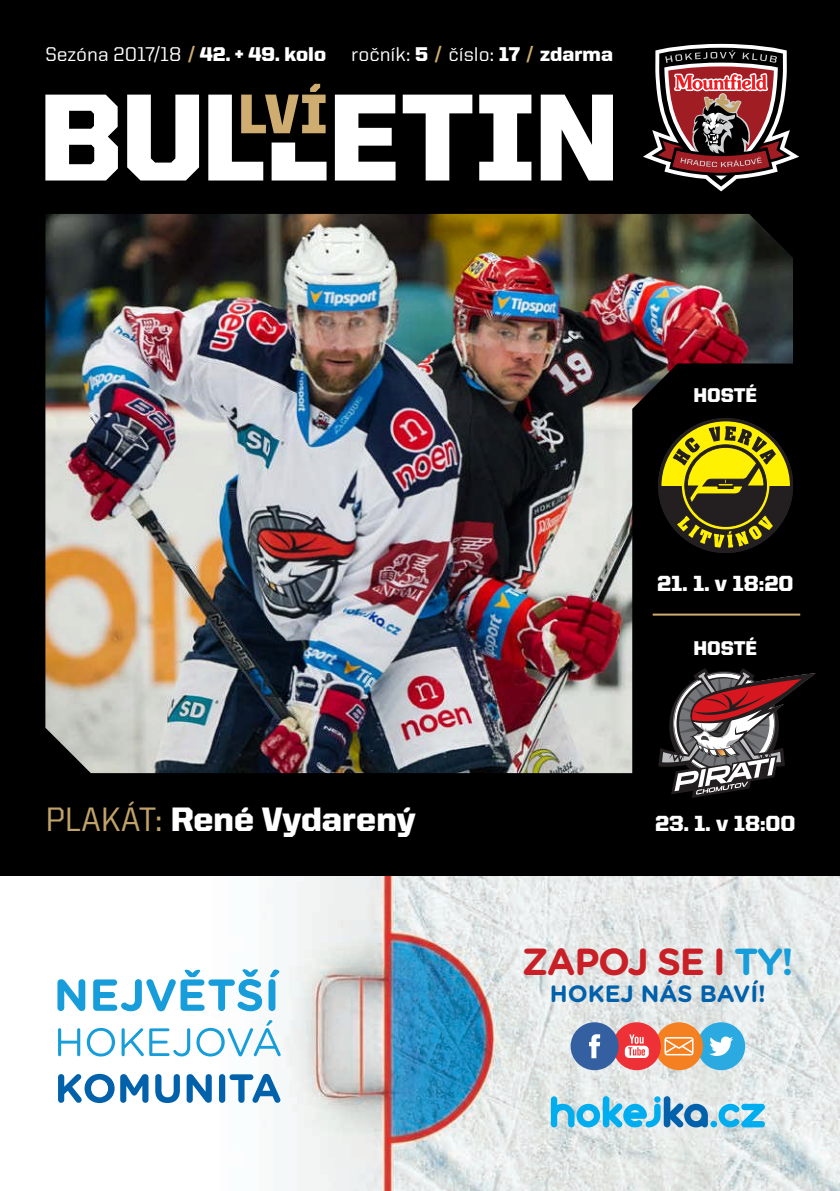
<style>
.page{position:relative;width:840px;height:1191px;background:#fff}
.page>*{position:absolute;margin:0;border:0;box-sizing:border-box;transform-origin:0 0}
.t1{font:700 37.6px "Gotham Rounded";letter-spacing:-.04em;color:#c82026}
.t2{font:900 34px "United Sans Reg";color:#fff}
.t3{font:700 23.6px "Gotham Rounded";color:#0161aa}
.t4{font:900 22px "United Sans Reg";color:#fff}
.t5{font:500 20px "United Sans Reg";color:#fff}
.t6{font:900 20px "United Sans Reg";color:#fff}
.s1{font-weight:700;color:#cfad71}
.s2{font-weight:900}
.s3{font-weight:500;color:#c1a36a}
.s4{color:#179dd9}
</style>
<div class="page">
<div style="left:0;top:0;width:839px;height:903px;background:#000"></div>
<img style="left:45px;top:214px;width:747px;height:559px">
<svg style="left:643px;top:44px;width:155px;height:147px"></svg>
<img style="left:0;top:876px;width:839px;height:315px">
<svg style="left:57px;top:979px;width:28px;height:32px"></svg>
<svg style="left:93px;top:969px;width:169px;height:42px"></svg>
<svg style="left:268px;top:969px;width:11px;height:42px"></svg>
<svg style="left:58px;top:1028px;width:22px;height:28px"></svg>
<svg style="left:87px;top:1028px;width:28px;height:28px"></svg>
<svg style="left:121px;top:1028px;width:69px;height:28px"></svg>
<svg style="left:196px;top:1020px;width:84px;height:36px"></svg>
<svg style="left:58px;top:1073px;width:56px;height:30px"></svg>
<svg style="left:120px;top:1074px;width:28px;height:28px"></svg>
<svg style="left:155px;top:1074px;width:25px;height:29px"></svg>
<svg style="left:186px;top:1074px;width:26px;height:28px"></svg>
<div style="left:219px;top:1074px;width:6px;height:28px;background:#0161aa;border-radius:3px"></div>
<svg style="left:229px;top:1074px;width:51px;height:28px"></svg>
<svg style="left:570px;top:1022px;width:174px;height:48px;background:#a99297"></svg>
<svg style="left:550px;top:1096px;width:214px;height:31px;background:#78c3e2"></svg>
<svg style="left:45px;top:95px;width:567px;height:85px;fill:#fff"></svg>
<svg style="left:241px;top:84px;width:84px;height:49px"></svg>
<svg style="left:632px;top:363px;width:184px;height:410px"></svg>
<svg style="left:658px;top:668px;width:157px;height:130px"></svg>
<hr style="left:652px;top:613px;width:147px;height:2px;background:#cfad71">
<svg style="left:657px;top:418px;width:135px;height:135px"></svg>
<p class="t5" style="left:45px;top:43px;width:282px">Sezóna 2017/18 <span class="s1">/</span> <span class="s2">42. + 49. kolo</span></p>
<p class="t5" style="left:351px;top:43px;width:263px">ročník: <span class="s2">5</span> <span class="s1">/</span> číslo: <span class="s2">17</span> <span class="s1">/</span> <span class="s2">zdarma</span></p>
<h2 class="t2" style="left:45px;top:800px;width:371px"><span class="s3">PLAKÁT:</span> René Vydarený</h2>
<p class="t6" style="left:693px;top:384px;width:65px">HOSTÉ</p>
<p class="t4" style="left:657px;top:571px;width:138px">21. 1. v 18:20</p>
<p class="t6" style="left:693px;top:636px;width:65px">HOSTÉ</p>
<p class="t4" style="left:654px;top:811px;width:142px">23. 1. v 18:00</p>
<h1 class="t1" style="left:521px;top:934px;width:273px">ZAPOJ SE I <span class="s4">TY!</span></h1>
<p class="t3" style="left:549px;top:976px;width:217px">HOKEJ NÁS BAVÍ!</p>
</div>
